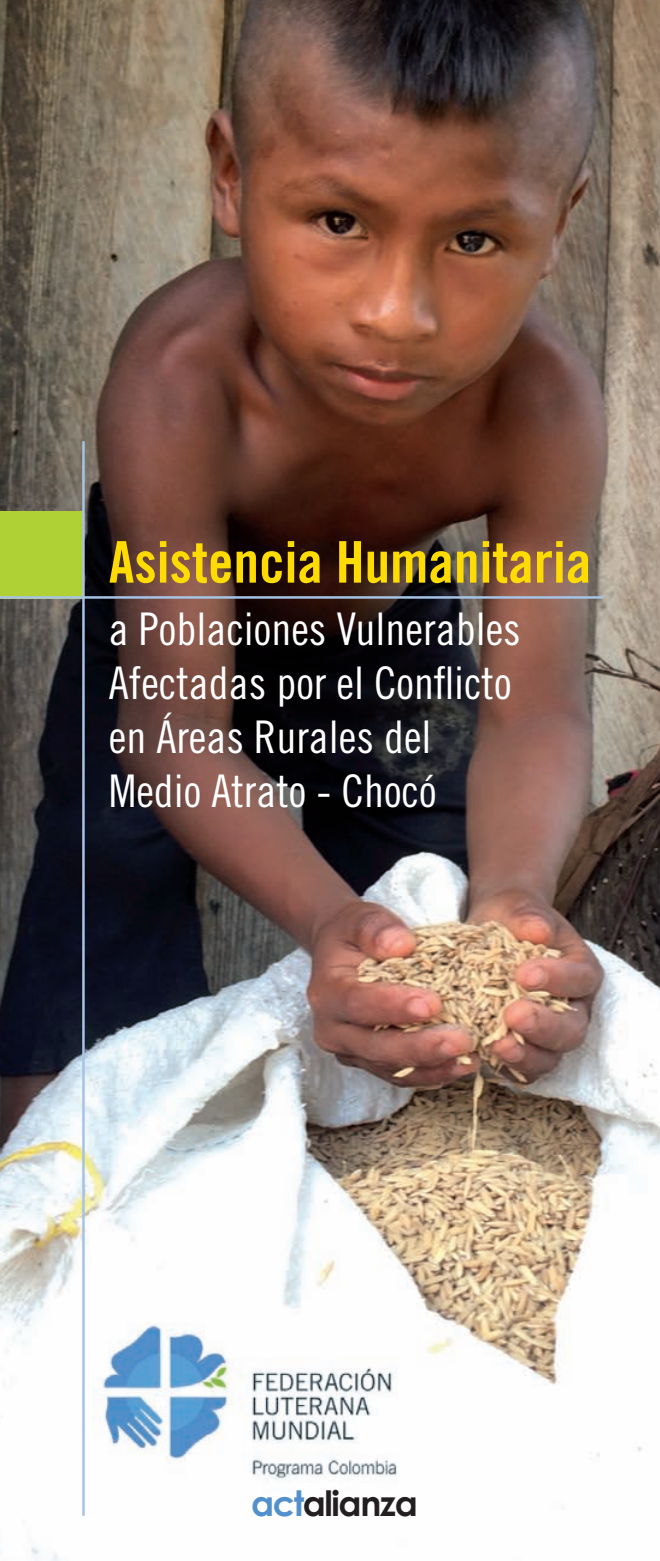
<style>
.page{position:relative;width:660px;height:1561px;background:#fff}
.page>*{position:absolute;margin:0;border:0;box-sizing:border-box;transform-origin:0 0}
.t1{font:57.5px "Trade Gothic LT Std Bd Cn 20";color:#ffdc01}
.t2{font:45px/54px "Trade Gothic LT Std Cn 18";color:#fff}
.t3{font:700 35px "Century Gothic";letter-spacing:-.04em;color:#231f20}
.s1{color:#5290cc}
</style>
<div class="page">
<img style="left:0;top:0;width:659px;height:1561px">
<img style="left:93px;top:1323px;width:312px;height:174px">
<div style="left:0;top:511px;width:83px;height:87px;background:#b0d136"></div>
<hr style="left:0;top:596px;width:603px;height:3px;background:#a6c3e5">
<hr style="left:82px;top:441px;width:3px;height:1074px;background:#a6c3e5">
<p class="t1" style="left:109px;top:527px;width:484px">Asistencia Humanitaria</p>
<p class="t2" style="left:109px;top:602px;width:413px">a Poblaciones Vulnerables<br>Afectadas por el Conflicto en Áreas Rurales del<br>Medio Atrato - Chocó</p>
<p class="t3" style="left:251px;top:1481px;width:168px"><span class="s1">act</span>alianza</p>
</div>
